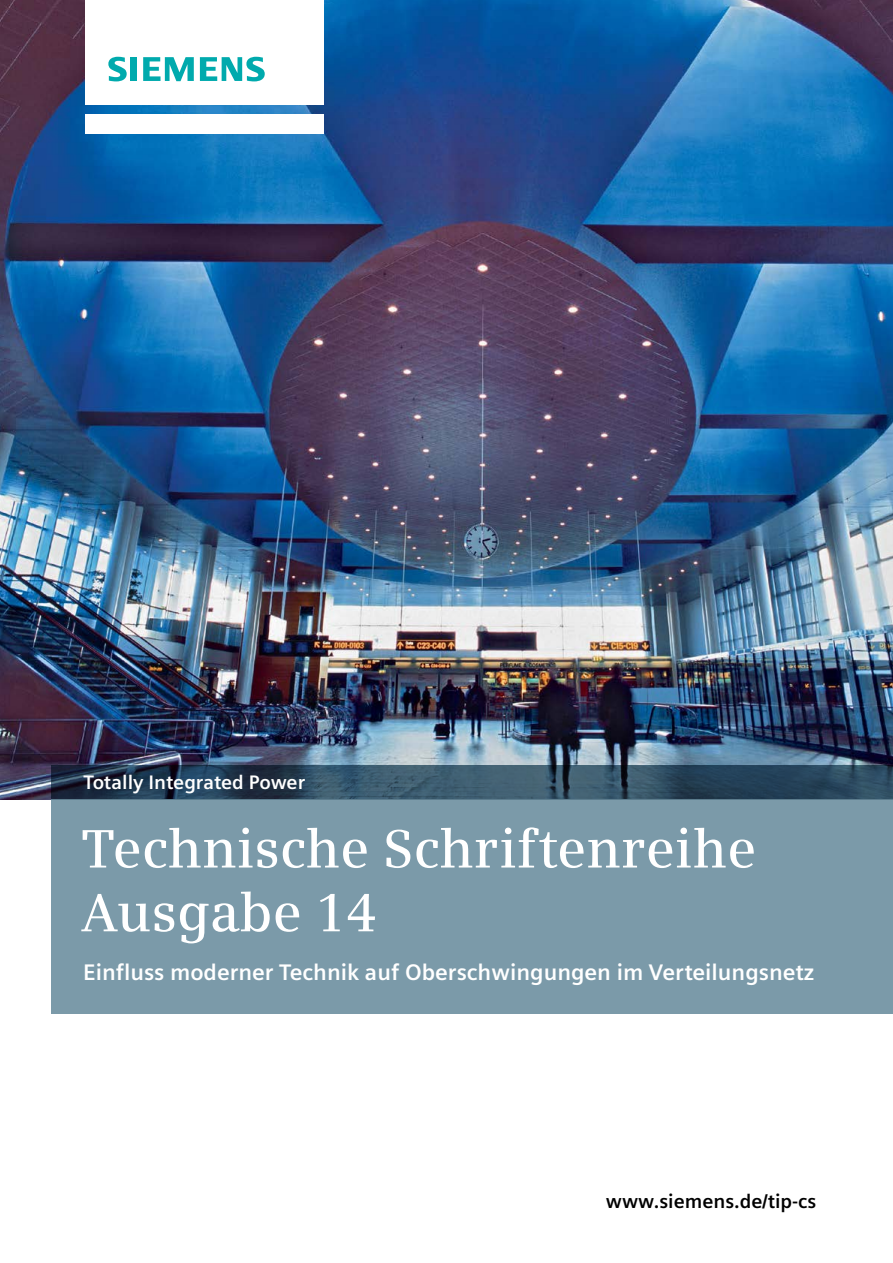
<style>
.page{position:relative;width:893px;height:1263px;background:#fff}
.page>*{position:absolute;margin:0;border:0;box-sizing:border-box;transform-origin:0 0}
.t1{font:600 54px/63.8px "Siemens Serif";color:#fff}
.t2{font:700 22.5px "Siemens Sans";color:#fff}
.t3{font:700 19.5px "Siemens Sans";color:#fff}
.t4{font:700 19.5px "Siemens Sans";color:#000}
</style>
<div class="page">
<img style="left:0;top:0;width:893px;height:800px">
<div style="left:85px;top:114px;width:238px;height:19px;background:#fff"></div>
<div style="left:85px;top:0;width:238px;height:105px;background:#fff"></div>
<svg style="left:108px;top:57px;width:19px;height:24px"></svg>
<div style="left:130px;top:57px;width:7px;height:24px;background:#00aaad"></div>
<svg style="left:143px;top:57px;width:51px;height:24px"></svg>
<svg style="left:200px;top:57px;width:65px;height:24px"></svg>
<div style="left:51px;top:799px;width:842px;height:215px;background:#7b9aa9"></div>
<svg style="left:51px;top:765px;width:842px;height:34px;background:#2d485c"></svg>
<p class="t3" style="left:83px;top:771px;width:223px">Totally Integrated Power</p>
<h1 class="t1" style="left:82px;top:816px;width:676px">Technische Schriftenreihe<br>Ausgabe 14</h1>
<p class="t2" style="left:83px;top:960px;width:733px">Einfluss moderner Technik auf Oberschwingungen im Verteilungsnetz</p>
<p class="t4" style="left:606px;top:1190px;width:212px">www.siemens.de/tip-cs</p>
</div>
